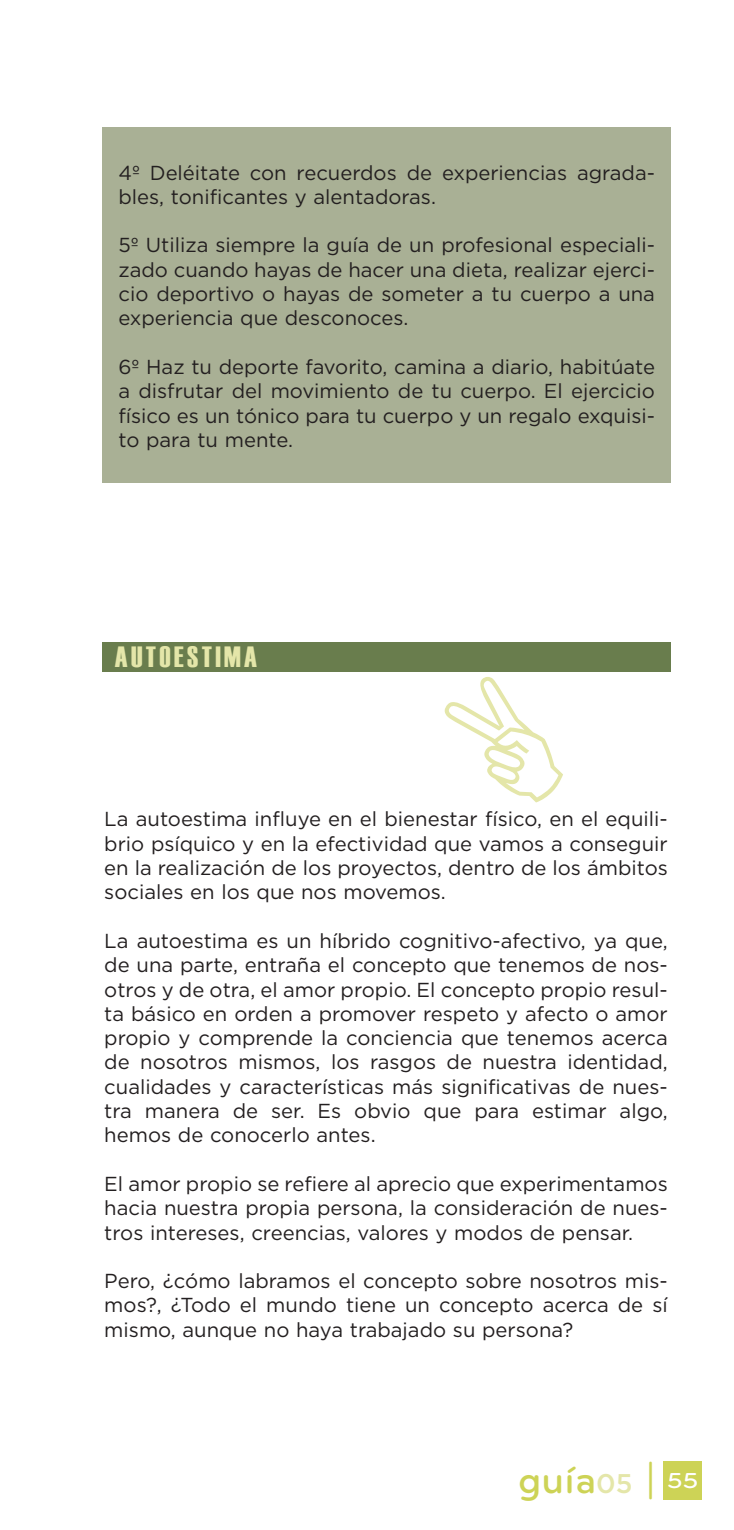
<style>
.page{position:relative;width:734px;height:1530px;background:#fff}
.page>*{position:absolute;margin:0;border:0;box-sizing:border-box;transform-origin:0 0}
.t1{font:500 40.5px "Bryant";color:#cdd356}
.t2{font:29.25px "Haettenschweiler";letter-spacing:.115em;color:#e4e6a9}
.t3{font:20.25px/24.3px "Gotham";color:#231f20;text-align:justify}
.s1{font-family:"Gotham";font-size:27px;color:#e4e6a9}
.s2{font-size:22.5px;color:#fff}
</style>
<div class="page">
<div style="left:663px;top:1461px;width:38px;height:38px;background:#cdd356"></div>
<div style="left:102px;top:128px;width:568px;height:355px;background:#a9b095"></div>
<div style="left:102px;top:642px;width:568px;height:30px;background:#697d4d"></div>
<svg style="left:444px;top:677px;width:119px;height:125px"></svg>
<p class="t3" style="left:118px;top:162px;width:538px">4º Deléitate con recuerdos de experiencias agrada&shy;bles, tonificantes y alentadoras.</p>
<p class="t3" style="left:118px;top:235px;width:538px">5º Utiliza siempre la guía de un profesional especiali&shy;zado cuando hayas de hacer una dieta, realizar ejerci&shy;cio deportivo o hayas de someter a tu cuerpo a una experiencia que desconoces.</p>
<p class="t3" style="left:118px;top:356px;width:538px">6º Haz tu deporte favorito, camina a diario, habitúate a disfrutar del movimiento de tu cuerpo. El ejercicio físico es un tónico para tu cuerpo y un regalo exquisi&shy;to para tu mente.</p>
<h2 class="t2" style="left:115px;top:642px;width:144px">AUTOESTIMA</h2>
<p class="t3" style="left:104px;top:809px;width:565px">La autoestima influye en el bienestar físico, en el equili&shy;brio psíquico y en la efectividad que vamos a conseguir en la realización de los proyectos, dentro de los ámbitos sociales en los que nos movemos.</p>
<p class="t3" style="left:104px;top:930px;width:565px">La autoestima es un híbrido cognitivo-afectivo, ya que, de una parte, entraña el concepto que tenemos de nos&shy;otros y de otra, el amor propio. El concepto propio resul&shy;ta básico en orden a promover respeto y afecto o amor propio y comprende la conciencia que tenemos acerca de nosotros mismos, los rasgos de nuestra identidad, cualidades y características más significativas de nues&shy;tra manera de ser. Es obvio que para estimar algo, hemos de conocerlo antes.</p>
<p class="t3" style="left:104px;top:1173px;width:565px">El amor propio se refiere al aprecio que experimentamos hacia nuestra propia persona, la consideración de nues&shy;tros intereses, creencias, valores y modos de pensar.</p>
<p class="t3" style="left:104px;top:1270px;width:565px">Pero, ¿cómo labramos el concepto sobre nosotros mis&shy;mos?, ¿Todo el mundo tiene un concepto acerca de sí mismo, aunque no haya trabajado su persona?</p>
<h1 class="t1" style="left:518px;top:1464px;width:182px">guía<span class="s1">05</span> | <span class="s2">55</span></h1>
</div>
